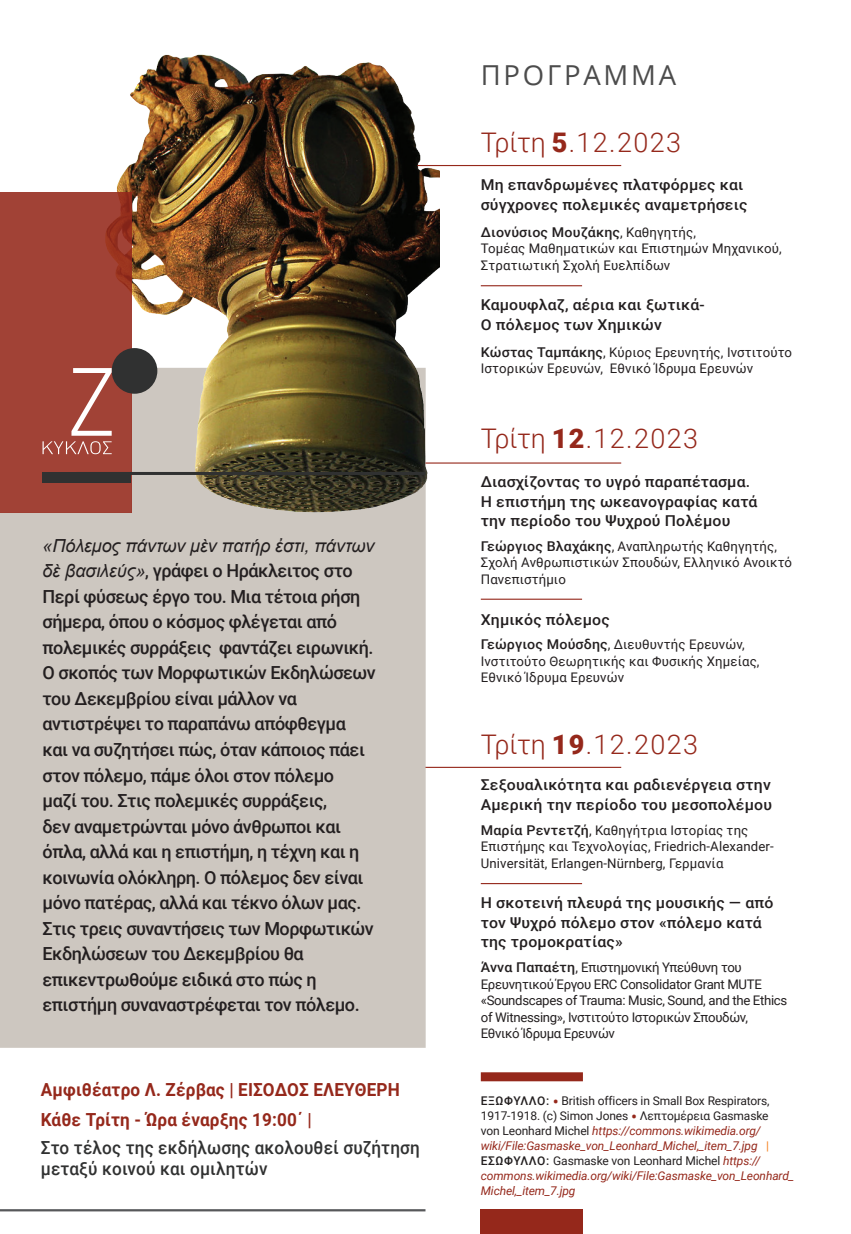
<style>
.page{position:relative;width:851px;height:1234px;background:#fff}
.page>*{position:absolute;margin:0;border:0;box-sizing:border-box;transform-origin:0 0}
.t1{font:27.45px "Open Sans";letter-spacing:.1em;color:#4c4c4c}
.t2{font:300 27px "Roboto";letter-spacing:.02em;color:#95281b}
.t3{font:500 18px/25.5px "Roboto";letter-spacing:-.025em;color:#231f20}
.t4{font:700 18px "Roboto";letter-spacing:.01em;color:#95281b;scale:.95 1}
.t5{font:500 18px/21px "Roboto";letter-spacing:.01em;color:#303131;scale:.95 1}
.t6{font:500 15px/19.5px "Roboto";letter-spacing:.01em;color:#231f20;scale:1.05 1}
.t7{font:500 13.5px "Roboto";letter-spacing:.01em;color:#231f20;scale:1.05 1}
.t8{font:13.2px/16.5px "Roboto";letter-spacing:.01em;color:#231f20}
.t9{font:13.2px/16.5px "Roboto";letter-spacing:-.025em;color:#231f20}
.t10{font:italic 12px/15px "Roboto";letter-spacing:-.01em;color:#95281b}
.s1{font-family:"Arial";font-weight:400;font-style:italic}
.s2{font-size:16.5px}
.s3{font-weight:900}
.s4{font-weight:400}
.s5{font-weight:400;font-size:13.2px}
.s6{font-weight:500;font-size:13.5px}
.s7{font-size:13.5px}
.s8{font-weight:500;font-style:normal;color:#231f20}
.s9{font-style:normal;font-size:18px}
.s10{font-style:normal;color:#231f20}
.s11{font-style:normal;color:#f58220}
</style>
<div class="page">
<div style="left:0;top:512px;width:425px;height:535px;background:#cdc7c0"></div>
<img style="left:88px;top:54px;width:351px;height:469px">
<div style="left:0;top:192px;width:131px;height:320px;background:#a14236"></div>
<div style="left:480px;top:1208px;width:103px;height:25px;background:#95281b"></div>
<hr style="left:425px;top:766px;width:196px;height:1px;background:#95281b">
<hr style="left:425px;top:462px;width:196px;height:1px;background:#95281b">
<hr style="left:417px;top:165px;width:204px;height:1px;background:#95281b">
<hr style="left:480px;top:598px;width:102px;height:1px;background:#95281b">
<hr style="left:480px;top:882px;width:102px;height:1px;background:#95281b">
<div style="left:480px;top:1071px;width:103px;height:9px;background:#95281b"></div>
<hr style="left:0;top:1208px;width:425px;height:3px;background:#57585a">
<hr style="left:480px;top:285px;width:102px;height:1px;background:#95281b">
<hr style="left:76px;top:472px;width:349px;height:3px;background:#303131">
<div style="left:112px;top:348px;width:45px;height:45px;background:#303131;border-radius:50%"></div>
<div style="left:43px;top:472px;width:88px;height:10px;background:#303131"></div>
<svg style="left:43px;top:441px;width:69px;height:13px"></svg>
<svg style="left:71px;top:368px;width:41px;height:67px"></svg>
<p class="t3" style="left:43px;top:532px;width:335px"><span class="s1">«Πόλεμος πάντων μὲν πατήρ ἐστι, πάντων δὲ βασιλεύς»</span><span class="s2">,</span> γράφει ο Ηράκλειτος στο Περί φύσεως έργο του. Μια τέτοια ρήση σήμερα, όπου ο κόσμος φλέγεται από πολεμικές συρράξεις φαντάζει ειρωνική.<br>Ο σκοπός των Μορφωτικών Εκδηλώσεων του Δεκεμβρίου είναι μάλλον να αντιστρέψει το παραπάνω απόφθεγμα και να συζητήσει πώς, όταν κάποιος πάει στον πόλεμο, πάμε όλοι στον πόλεμο<br>μαζί του. Στις πολεμικές συρράξεις,<br>δεν αναμετρώνται μόνο άνθρωποι και όπλα, αλλά και η επιστήμη, η τέχνη και η κοινωνία ολόκληρη. Ο πόλεμος δεν είναι μόνο πατέρας, αλλά και τέκνο όλων μας.<br>Στις τρεις συναντήσεις των Μορφωτικών Εκδηλώσεων του Δεκεμβρίου θα επικεντρωθούμε ειδικά στο πώς η επιστήμη συναναστρέφεται τον πόλεμο.</p>
<p class="t4" style="left:41px;top:1077px;width:379px">Αμφιθέατρο Λ. Ζέρβας | ΕΙΣΟΔΟΣ ΕΛΕΥΘΕΡΗ</p>
<p class="t4" style="left:41px;top:1106px;width:287px">Κάθε Τρίτη - Ώρα έναρξης 19:00΄ |</p>
<p class="t5" style="left:41px;top:1135px;width:400px">Στο τέλος της εκδήλωσης ακολουθεί συζήτηση μεταξύ κοινού και ομιλητών</p>
<p class="t1" style="left:480px;top:56px;width:197px">ΠΡΟΓΡΑΜΜΑ</p>
<p class="t2" style="left:480px;top:124px;width:202px">Τρίτη <span class="s3">5</span>.12.2023</p>
<p class="t6" style="left:480px;top:175px;width:255px">Μη επανδρωμένες πλατφόρμες και σύγχρονες πολεμικές αναμετρήσεις</p>
<p class="t7" style="left:480px;top:222px;width:206px">Διονύσιος Μουζάκης<span class="s4">,</span> <span class="s5">Καθηγητής,</span></p>
<p class="t8" style="left:480px;top:240px;width:302px">Τομέας Μαθηματικών και Επιστημών Μηχανικού,<br>Στρατιωτική Σχολή Ευελπίδων</p>
<p class="t6" style="left:480px;top:295px;width:215px">Καμουφλαζ, αέρια και ξωτικά-<br>Ο πόλεμος των Χημικών</p>
<p class="t8" style="left:480px;top:343px;width:313px"><span class="s6">Κώστας Ταμπάκης</span><span class="s7">,</span> Κύριος Ερευνητής, Ινστιτούτο<br>Ιστορικών Ερευνών, Εθνικό Ίδρυμα Ερευνών</p>
<p class="t2" style="left:480px;top:419px;width:219px">Τρίτη <span class="s3">12</span>.12.2023</p>
<p class="t6" style="left:480px;top:471px;width:265px">Διασχίζοντας το υγρό παραπέτασμα.<br>Η επιστήμη της ωκεανογραφίας κατά την περίοδο του Ψυχρού Πολέμου</p>
<p class="t8" style="left:480px;top:537px;width:313px"><span class="s6">Γεώργιος Βλαχάκης</span><span class="s7">,</span> Αναπληρωτής Καθηγητής,<br>Σχολή Ανθρωπιστικών Σπουδών, Ελληνικό Ανοικτό<br>Πανεπιστήμιο</p>
<p class="t6" style="left:480px;top:609px;width:124px">Χημικός πόλεμος</p>
<p class="t8" style="left:480px;top:635px;width:280px"><span class="s6">Γεώργιος Μούσδης</span><span class="s7">,</span> Διευθυντής Ερευνών,<br>Ινστιτούτο Θεωρητικής και Φυσικής Χημείας,<br>Εθνικό Ίδρυμα Ερευνών</p>
<p class="t2" style="left:480px;top:725px;width:219px">Τρίτη <span class="s3">19</span>.12.2023</p>
<p class="t6" style="left:480px;top:774px;width:279px">Σεξουαλικότητα και ραδιενέργεια στην<br>Αμερική την περίοδο του μεσοπολέμου</p>
<p class="t8" style="left:480px;top:821px;width:294px"><span class="s6">Μαρία Ρεντετζή</span><span class="s7">,</span> Καθηγήτρια Ιστορίας της<br>Επιστήμης και Τεχνολογίας, Friedrich-Alexander-<br>Universität, Erlangen-Nürnberg, Γερμανία</p>
<p class="t6" style="left:480px;top:892px;width:280px">Η σκοτεινή πλευρά της μουσικής — από τον Ψυχρό πόλεμο στον «πόλεμο κατά της τρομοκρατίας»</p>
<p class="t9" style="left:480px;top:958px;width:308px"><span class="s6">Άννα Παπαέτη</span><span class="s7">,</span> Επιστημονική Υπεύθυνη του Ερευνητικού Έργου ERC Consolidator Grant MUTE «Soundscapes of Trauma: Music, Sound, and the Ethics of Witnessing», Ινστιτούτο Ιστορικών Σπουδών, Εθνικό Ίδρυμα Ερευνών</p>
<p class="t10" style="left:480px;top:1092px;width:315px"><span class="s8">ΕΞΩΦΥΛΛΟ:</span> <span class="s9">•</span> <span class="s10">British officers in Small Box Respirators, 1917-1918. (c) Simon Jones</span> <span class="s9">•</span> <span class="s10">Λεπτομέρεια Gasmaske<br>von Leonhard Michel</span> https://commons.wikimedia.org/ wiki/File:Gasmaske_von_Leonhard_Michel,_item_7.jpg <span class="s11">| </span><span class="s8">ΕΣΩΦΥΛΛΟ:</span> <span class="s10">Gasmaske von Leonhard Michel</span> https:// commons.wikimedia.org/wiki/File:Gasmaske_von_Leonhard_ Michel,_item_7.jpg</p>
</div>
